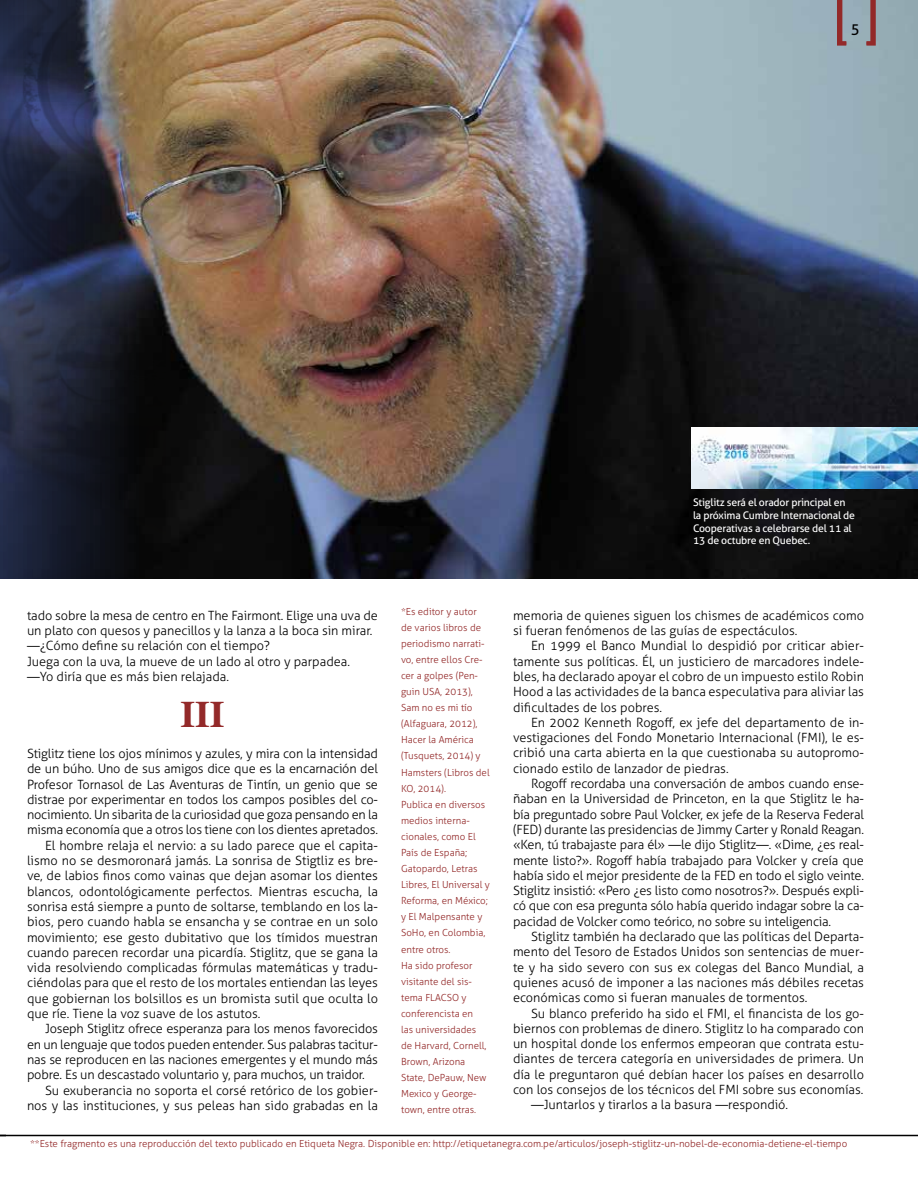
<style>
.page{position:relative;width:918px;height:1188px;background:#fff}
.page>*{position:absolute;margin:0;border:0;box-sizing:border-box;transform-origin:0 0}
.t1{font:700 37.5px "Cardiff";color:#932929}
.t2{font:15px "Aller";color:#000}
.t3{font:300 12.75px/15.3px "Aller";color:#000;text-align:justify}
.t4{font:10.5px/12.6px "Aller";letter-spacing:-.02em;color:#fff}
.t5{font:300 9.75px/16px "Aller";color:#932929}
</style>
<div class="page">
<img style="left:166px;top:0;width:752px;height:579px">
<img style="left:0;top:0;width:166px;height:579px">
<svg style="left:837px;top:0;width:10px;height:46px"></svg>
<svg style="left:866px;top:0;width:10px;height:46px"></svg>
<hr style="left:0;top:1135px;width:918px;height:1px;background:#000">
<img style="left:691px;top:427px;width:227px;height:62px">
<p class="t2" style="left:851px;top:19px;width:10px">5</p>
<p class="t4" style="left:693px;top:496px;width:163px">Stiglitz será el orador principal en la próxima Cumbre Internacional de<br>Cooperativas a celebrarse del 11 al<br>13 de octubre en Quebec.</p>
<p class="t5" style="left:401px;top:603px;width:90px">*Es editor y autor de varios libros de periodismo narrati&shy;vo, entre ellos Cre&shy;cer a golpes (Pen&shy;guin USA, 2013),<br>Sam no es mi tío (Alfaguara, 2012),<br>Hacer la América (Tusquets, 2014) y<br>Hamsters (Libros del<br>KO, 2014).<br>Publica en diversos medios interna&shy;cionales, como El<br>País de España;<br>Gatopardo, Letras<br>Libres, El Universal y<br>Reforma, en México; y El Malpensante y<br>SoHo, en Colombia, entre otros.<br>Ha sido profesor visitante del sis&shy;tema FLACSO y conferencista en<br>las universidades<br>de Harvard, Cornell,<br>Brown, Arizona<br>State, DePauw, New<br>Mexico y George&shy;town, entre otras.</p>
<p class="t5" style="left:30px;top:1136px;width:819px">**Este fragmento es una reproducción del texto publicado en Etiqueta Negra. Disponible en: http://etiquetanegra.com.pe/articulos/joseph-stiglitz-un-nobel-de-economia-detiene-el-tiempo</p>
<p class="t3" style="left:513px;top:608px;width:353px">memoria de quienes siguen los chismes de académicos como si fueran fenómenos de las guías de espectáculos.</p>
<p class="t3" style="left:513px;top:638px;width:353px;text-indent:18px">En 1999 el Banco Mundial lo despidió por criticar abier&shy;tamente sus políticas. Él, un justiciero de marcadores indele&shy;bles, ha declarado apoyar el cobro de un impuesto estilo Robin Hood a las actividades de la banca especulativa para aliviar las dificultades de los pobres.</p>
<p class="t3" style="left:513px;top:715px;width:353px;text-indent:18px">En 2002 Kenneth Rogoff, ex jefe del departamento de in&shy;vestigaciones del Fondo Monetario Internacional (FMI), le es&shy;cribió una carta abierta en la que cuestionaba su autopromo&shy;cionado estilo de lanzador de piedras.</p>
<p class="t3" style="left:513px;top:776px;width:353px;text-indent:18px">Rogoff recordaba una conversación de ambos cuando ense&shy;ñaban en la Universidad de Princeton, en la que Stiglitz le ha&shy;bía preguntado sobre Paul Volcker, ex jefe de la Reserva Federal (FED) durante las presidencias de Jimmy Carter y Ronald Reagan. «Ken, tú trabajaste para él» —le dijo Stiglitz—. «Dime, ¿es real&shy;mente listo?». Rogoff había trabajado para Volcker y creía que había sido el mejor presidente de la FED en todo el siglo veinte.<br>Stiglitz insistió: «Pero ¿es listo como nosotros?». Después expli&shy;có que con esa pregunta sólo había querido indagar sobre la ca&shy;pacidad de Volcker como teórico, no sobre su inteligencia.</p>
<p class="t3" style="left:513px;top:929px;width:353px;text-indent:18px">Stiglitz también ha declarado que las políticas del Departa&shy;mento del Tesoro de Estados Unidos son sentencias de muer&shy;te y ha sido severo con sus ex colegas del Banco Mundial, a quienes acusó de imponer a las naciones más débiles recetas económicas como si fueran manuales de tormentos.</p>
<p class="t3" style="left:531px;top:1005px;width:335px">Su blanco preferido ha sido el FMI, el financista de los go-</p>
<p class="t3" style="left:513px;top:1021px;width:353px">biernos con problemas de dinero. Stiglitz lo ha comparado con</p>
<p class="t3" style="left:513px;top:1036px;width:353px">un hospital donde los enfermos empeoran que contrata estu-</p>
<p class="t3" style="left:513px;top:1051px;width:353px">diantes de tercera categoría en universidades de primera. Un</p>
<p class="t3" style="left:513px;top:1067px;width:353px">día le preguntaron qué debían hacer los países en desarrollo</p>
<p class="t3" style="left:513px;top:1082px;width:352px">con los consejos de los técnicos del FMI sobre sus economías.</p>
<p class="t3" style="left:531px;top:1097px;width:259px">—Juntarlos y tirarlos a la basura —respondió.</p>
<p class="t3" style="left:27px;top:608px;width:353px;text-align:left">tado sobre la mesa de centro en The Fairmont. Elige una uva de un plato con quesos y panecillos y la lanza a la boca sin mirar. —¿Cómo define su relación con el tiempo?<br>Juega con la uva, la mueve de un lado al otro y parpadea. —Yo diría que es más bien relajada.</p>
<h1 class="t1" style="left:181px;top:692px;width:45px">III</h1>
<p class="t3" style="left:27px;top:746px;width:352px">Stiglitz tiene los ojos mínimos y azules, y mira con la intensidad</p>
<p class="t3" style="left:27px;top:761px;width:353px">de un búho. Uno de sus amigos dice que es la encarnación del</p>
<p class="t3" style="left:27px;top:776px;width:352px">Profesor Tornasol de Las Aventuras de Tintín, un genio que se</p>
<p class="t3" style="left:27px;top:792px;width:353px">distrae por experimentar en todos los campos posibles del co-</p>
<p class="t3" style="left:27px;top:807px;width:353px">nocimiento. Un sibarita de la curiosidad que goza pensando en la</p>
<p class="t3" style="left:27px;top:822px;width:353px">misma economía que a otros los tiene con los dientes apretados.</p>
<p class="t3" style="left:45px;top:838px;width:335px">El hombre relaja el nervio: a su lado parece que el capita-</p>
<p class="t3" style="left:27px;top:853px;width:353px">lismo no se desmoronará jamás. La sonrisa de Stigtliz es bre-</p>
<p class="t3" style="left:27px;top:868px;width:353px">ve, de labios finos como vainas que dejan asomar los dientes</p>
<p class="t3" style="left:27px;top:884px;width:353px">blancos, odontológicamente perfectos. Mientras escucha, la</p>
<p class="t3" style="left:27px;top:899px;width:352px">sonrisa está siempre a punto de soltarse, temblando en los la-</p>
<p class="t3" style="left:27px;top:914px;width:353px">bios, pero cuando habla se ensancha y se contrae en un solo</p>
<p class="t3" style="left:27px;top:929px;width:353px">movimiento; ese gesto dubitativo que los tímidos muestran</p>
<p class="t3" style="left:27px;top:945px;width:352px">cuando parecen recordar una picardía. Stiglitz, que se gana la</p>
<p class="t3" style="left:27px;top:960px;width:352px">vida resolviendo complicadas fórmulas matemáticas y tradu-</p>
<p class="t3" style="left:27px;top:975px;width:353px">ciéndolas para que el resto de los mortales entiendan las leyes</p>
<p class="t3" style="left:27px;top:991px;width:352px">que gobiernan los bolsillos es un bromista sutil que oculta lo</p>
<p class="t3" style="left:27px;top:1006px;width:235px">que ríe. Tiene la voz suave de los astutos.</p>
<p class="t3" style="left:45px;top:1021px;width:335px">Joseph Stiglitz ofrece esperanza para los menos favorecidos</p>
<p class="t3" style="left:27px;top:1037px;width:352px">en un lenguaje que todos pueden entender. Sus palabras tacitur-</p>
<p class="t3" style="left:27px;top:1052px;width:353px">nas se reproducen en las naciones emergentes y el mundo más</p>
<p class="t3" style="left:27px;top:1067px;width:339px">pobre. Es un descastado voluntario y, para muchos, un traidor.</p>
<p class="t3" style="left:45px;top:1082px;width:334px">Su exuberancia no soporta el corsé retórico de los gobier-</p>
<p class="t3" style="left:27px;top:1098px;width:353px">nos y las instituciones, y sus peleas han sido grabadas en la</p>
</div>
